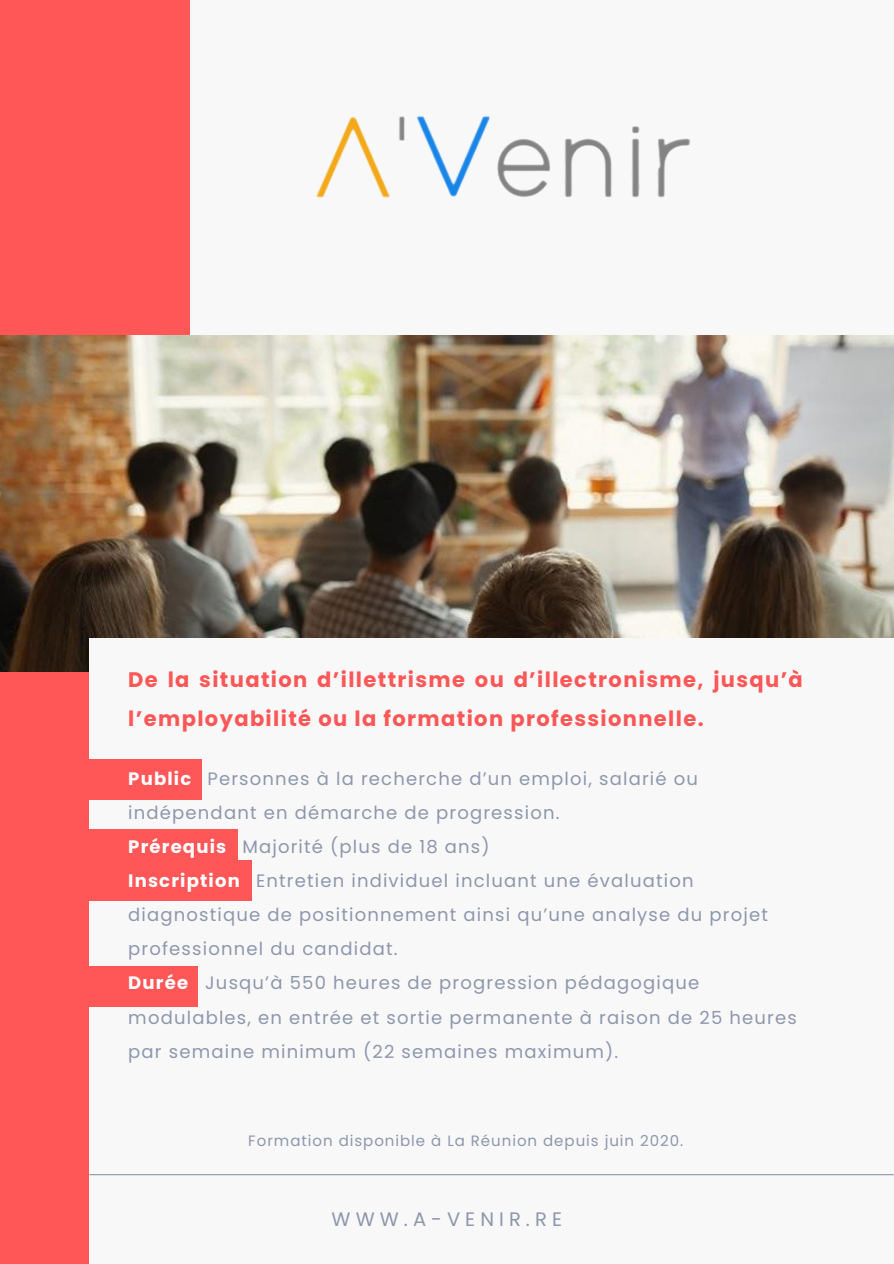
<style>
.page{position:relative;width:894px;height:1264px;background:#fff}
.page>*{position:absolute;margin:0;border:0;box-sizing:border-box;transform-origin:0 0}
.t1{font:700 21px/39.3px "Poppins";letter-spacing:.065em;color:#ff5757}
.t2{font:19.5px "Poppins";letter-spacing:.26em;color:#8d97ad}
.t3{font:18px/34px "Poppins";letter-spacing:.065em;color:#8d97ad}
.t4{font:15px "Poppins";letter-spacing:.065em;color:#8d97ad}
.s1{font-weight:700;color:#fff}
</style>
<div class="page">
<div style="left:0;top:0;width:893px;height:1263px;background:#f8f8f8"></div>
<div style="left:0;top:0;width:189px;height:1263px;background:#ff5757"></div>
<img style="left:0;top:335px;width:893px;height:337px">
<div style="left:89px;top:638px;width:804px;height:625px;background:#f8f8f8"></div>
<hr style="left:89px;top:1174px;width:804px;height:1px;background:#8d97ad">
<img style="left:316px;top:115px;width:374px;height:83px">
<div style="left:0;top:759px;width:202px;height:40px;background:#ff5757"></div>
<div style="left:0;top:829px;width:238px;height:40px;background:#ff5757"></div>
<div style="left:9px;top:860px;width:243px;height:40px;background:#ff5757"></div>
<div style="left:0;top:966px;width:198px;height:40px;background:#ff5757"></div>
<h2 class="t1" style="left:128px;top:659px;width:676px">De la situation d’illettrisme ou d’illectronisme, jusqu’à l’employabilité ou la formation professionnelle.</h2>
<h3 class="t3" style="left:128px;top:761px;width:670px"><span class="s1">Public</span> Personnes à la recherche d’un emploi, salarié ou indépendant en démarche de progression.<br><span class="s1">Prérequis</span> Majorité (plus de 18 ans)<br><span class="s1">Inscription</span> Entretien individuel incluant une évaluation diagnostique de positionnement ainsi qu’une analyse du projet professionnel du candidat.<br><span class="s1">Durée</span> Jusqu’à 550 heures de progression pédagogique modulables, en entrée et sortie permanente à raison de 25 heures par semaine minimum (22 semaines maximum).</h3>
<p class="t4" style="left:248px;top:1130px;width:436px">Formation disponible à La Réunion depuis juin 2020.</p>
<h1 class="t2" style="left:331px;top:1204px;width:232px">WWW.A-VENIR.RE</h1>
</div>
